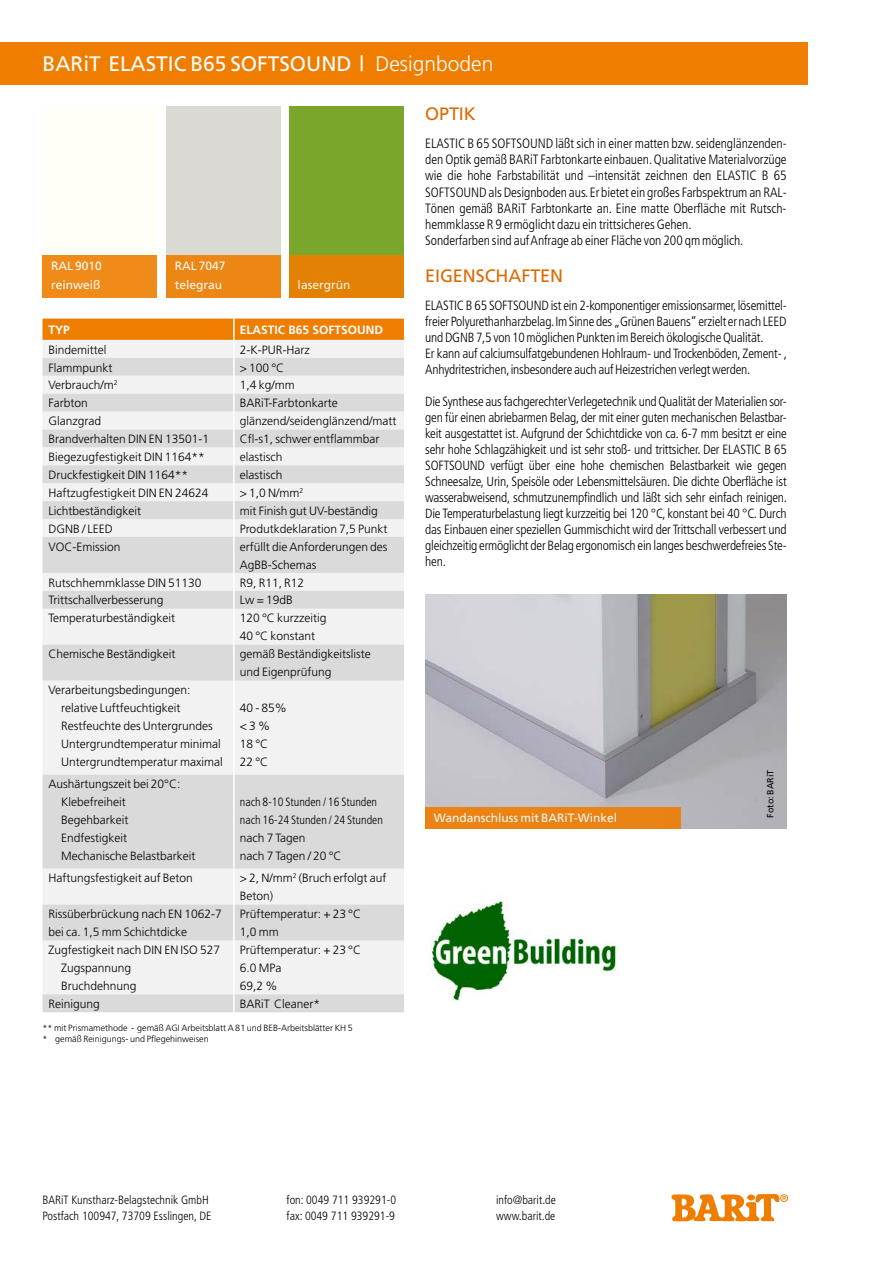
<style>
.page{position:relative;width:893px;height:1263px;background:#fff}
.page>*{position:absolute;margin:0;border:0;box-sizing:border-box;transform-origin:0 0}
.t1{font:21px "Frutiger";color:#fff}
.t2{font:18px "Frutiger";letter-spacing:-.005em;color:#dc6a02}
.t3{font:300 condensed 13.5px/16.2px "Frutiger";letter-spacing:-.005em;color:#000}
.t4{font:300 condensed 13.35px/16px "Frutiger";letter-spacing:-.015em;color:#000}
.t5{font:300 12px/18px "Frutiger";color:#000}
.t6{font:300 condensed 12px/16.5px "Frutiger";color:#000}
.t7{font:12px/19.5px "Frutiger";color:#fff}
.t8{font:700 12px "Frutiger";color:#fff}
.t9{font:300 9px/10.8px "Frutiger";color:#000}
.t10{font:9px "Frutiger";color:#000}
.s1{font-weight:300}
</style>
<div class="page">
<div style="left:43px;top:106px;width:114px;height:191px;background:#fffef7"></div>
<div style="left:166px;top:106px;width:115px;height:192px;background:#dad9d3"></div>
<div style="left:43px;top:255px;width:114px;height:43px;background:#f08a19"></div>
<div style="left:166px;top:255px;width:115px;height:43px;background:#ec8615"></div>
<div style="left:289px;top:106px;width:115px;height:192px;background:#7aa62c"></div>
<div style="left:289px;top:255px;width:115px;height:43px;background:#e38104"></div>
<div style="left:43px;top:319px;width:361px;height:21px;background:#ef7d00"></div>
<div style="left:43px;top:340px;width:361px;height:18px;background:#f2f2f2"></div>
<svg style="left:43px;top:358px;width:361px;height:654px"></svg>
<hr style="left:233px;top:318px;width:2px;height:701px;background:#fff">
<div style="left:0;top:43px;width:808px;height:42px;background:#ef7d00"></div>
<img style="left:425px;top:594px;width:362px;height:234px">
<div style="left:425px;top:807px;width:255px;height:21px;background:#ea8314"></div>
<svg style="left:671px;top:1194px;width:117px;height:27px"></svg>
<img style="left:431px;top:900px;width:186px;height:101px">
<h1 class="t1" style="left:43px;top:52px;width:452px">BARiT Elastic b65 softsound | <span class="s1">Designboden</span></h1>
<p class="t7" style="left:51px;top:256px;width:52px">RAL 9010 reinweiß</p>
<p class="t7" style="left:175px;top:256px;width:52px">RAL 7047 telegrau</p>
<p class="t7" style="left:298px;top:275px;width:54px">lasergrün</p>
<p class="t8" style="left:49px;top:323px;width:23px">TYP</p>
<p class="t8" style="left:240px;top:323px;width:145px">ELASTIC B65 SOFTSOUND</p>
<p class="t5" style="left:49px;top:340px;width:59px">Bindemittel</p>
<p class="t5" style="left:240px;top:340px;width:71px">2-K-PUR-Harz</p>
<p class="t5" style="left:49px;top:358px;width:65px">Flammpunkt</p>
<p class="t5" style="left:240px;top:358px;width:46px">&gt; 100 °C</p>
<p class="t5" style="left:49px;top:376px;width:71px">Verbrauch/m<sup>2</sup></p>
<p class="t5" style="left:240px;top:376px;width:56px">1,4 kg/mm</p>
<p class="t5" style="left:49px;top:394px;width:41px">Farbton</p>
<p class="t5" style="left:240px;top:394px;width:99px">BARiT-Farbtonkarte</p>
<p class="t5" style="left:49px;top:412px;width:54px">Glanzgrad</p>
<p class="t5" style="left:240px;top:412px;width:158px">glänzend/seidenglänzend/matt</p>
<p class="t5" style="left:49px;top:430px;width:162px">Brandverhalten DIN EN 13501-1</p>
<p class="t5" style="left:240px;top:430px;width:141px">Cfl-s1, schwer entflammbar</p>
<p class="t5" style="left:49px;top:448px;width:158px">Biegezugfestigkeit DIN 1164**</p>
<p class="t5" style="left:240px;top:448px;width:44px">elastisch</p>
<p class="t5" style="left:49px;top:466px;width:141px">Druckfestigkeit DIN 1164**</p>
<p class="t5" style="left:240px;top:466px;width:44px">elastisch</p>
<p class="t5" style="left:49px;top:484px;width:161px">Haftzugfestigkeit DIN EN 24624</p>
<p class="t5" style="left:240px;top:484px;width:65px">&gt; 1,0 N/mm<sup>2</sup></p>
<p class="t5" style="left:49px;top:502px;width:94px">Lichtbeständigkeit</p>
<p class="t5" style="left:240px;top:502px;width:139px">mit Finish gut UV-beständig</p>
<p class="t5" style="left:49px;top:519px;width:66px">DGNB / LEED</p>
<p class="t5" style="left:240px;top:519px;width:149px">Produtkdeklaration 7,5 Punkt</p>
<p class="t5" style="left:49px;top:537px;width:73px">VOC-Emission</p>
<p class="t5" style="left:240px;top:537px;width:149px">erfüllt die Anforderungen des<br>AgBB-Schemas</p>
<p class="t5" style="left:49px;top:573px;width:155px">Rutschhemmklasse DIN 51130</p>
<p class="t5" style="left:240px;top:573px;width:66px">R9, R11, R12</p>
<p class="t5" style="left:49px;top:591px;width:116px">Trittschallverbesserung</p>
<p class="t5" style="left:240px;top:591px;width:54px">Lw = 19dB</p>
<p class="t5" style="left:49px;top:609px;width:128px">Temperaturbeständigkeit</p>
<p class="t5" style="left:240px;top:609px;width:88px">120 °C kurzzeitig<br>40 °C konstant</p>
<p class="t5" style="left:49px;top:645px;width:128px">Chemische Beständigkeit</p>
<p class="t5" style="left:240px;top:645px;width:132px">gemäß Beständigkeitsliste und Eigenprüfung</p>
<p class="t5" style="left:61px;top:681px;width:163px;text-indent:-13px">Verarbeitungsbedingungen: relative Luftfeuchtigkeit<br>Restfeuchte des Untergrundes<br>Untergrundtemperatur minimal<br>Untergrundtemperatur maximal</p>
<p class="t5" style="left:240px;top:699px;width:49px">40 - 85% &lt; 3 %<br>18 °C<br>22 °C</p>
<p class="t5" style="left:61px;top:775px;width:136px;text-indent:-13px">Aushärtungszeit bei 20°C:<br>Klebefreiheit<br>Begehbarkeit<br>Endfestigkeit<br>Mechanische Belastbarkeit</p>
<p class="t6" style="left:240px;top:793px;width:145px;line-height:18px">nach 8-10 Stunden / 16 Stunden nach 16-24 Stunden / 24 Stunden</p>
<p class="t5" style="left:240px;top:829px;width:103px">nach 7 Tagen<br>nach 7 Tagen / 20 °C</p>
<p class="t5" style="left:49px;top:869px;width:146px">Haftungsfestigkeit auf Beton</p>
<p class="t5" style="left:240px;top:869px;width:148px">&gt; 2, N/mm<sup>2</sup> (Bruch erfolgt auf<br>Beton)</p>
<p class="t5" style="left:49px;top:905px;width:175px">Rissüberbrückung nach EN 1062-7 bei ca. 1,5 mm Schichtdicke</p>
<p class="t5" style="left:240px;top:905px;width:123px">Prüftemperatur: + 23 °C<br>1,0 mm</p>
<p class="t5" style="left:61px;top:941px;width:160px;text-indent:-13px">Zugfestigkeit nach DIN EN ISO 527<br>Zugspannung<br>Bruchdehnung</p>
<p class="t5" style="left:240px;top:941px;width:123px">Prüftemperatur: + 23 °C<br>6.0 MPa<br>69,2 %</p>
<p class="t5" style="left:49px;top:995px;width:53px">Reinigung</p>
<p class="t5" style="left:240px;top:995px;width:82px">BARiT Cleaner*</p>
<p class="t9" style="left:43px;top:1022px;width:312px">** mit Prismamethode - gemäß AGI Arbeitsblatt A 81 und BEB-Arbeitsblätter KH 5 * gemäß Reinigungs- und Pflegehinweisen</p>
<h2 class="t2" style="left:425px;top:103px;width:52px">Opti k</h2>
<p class="t3" style="left:425px;top:135px;width:363px">ELASTIC B 65 SOFTSOUND läßt sich in einer matten bzw. seidenglänzenden&shy;den Optik gemäß BARiT Farbtonkarte einbauen. Qualitative Materialvorzüge wie die hohe Farbstabilität und –intensität zeichnen den ELASTIC B 65<br>SOFTSOUND als Designboden aus. Er bietet ein großes Farbspektrum an RAL-Tönen gemäß BARiT Farbtonkarte an. Eine matte Oberfläche mit Rutsch&shy;hemmklasse R 9 ermöglicht dazu ein trittsicheres Gehen.<br>Sonderfarben sind auf Anfrage ab einer Fläche von 200 qm möglich.</p>
<h2 class="t2" style="left:425px;top:265px;width:95px">Eigenschafte</h2>
<h2 class="t2" style="left:550px;top:265px;width:14px">n</h2>
<p class="t4" style="left:425px;top:297px;width:363px">ELASTIC B 65 SOFTSOUND ist ein 2-komponentiger emissionsarmer, lösemittel&shy;freier Polyurethanharzbelag. Im Sinne des „Grünen Bauens“ erzielt er nach LEED und DGNB 7,5 von 10 möglichen Punkten im Bereich ökologische Qualität.<br>Er kann auf calciumsulfatgebundenen Hohlraum- und Trockenböden, Zement- , Anhydritestrichen, insbesondere auch auf Heizestrichen verlegt werden.</p>
<p class="t4" style="left:425px;top:393px;width:363px;text-align:justify">Die Synthese aus fachgerechter Verlegetechnik und Qualität der Materialien sor&shy;gen für einen abriebarmen Belag, der mit einer guten mechanischen Belastbar&shy;keit ausgestattet ist. Aufgrund der Schichtdicke von ca. 6-7 mm besitzt er eine sehr hohe Schlagzähigkeit und ist sehr stoß- und trittsicher. Der ELASTIC B 65<br>SOFTSOUND verfügt über eine hohe chemischen Belastbarkeit wie gegen Schneesalze, Urin, Speisöle oder Lebensmittelsäuren. Die dichte Oberfläche ist wasserabweisend, schmutzunempfindlich und läßt sich sehr einfach reinigen.<br>Die Temperaturbelastung liegt kurzzeitig bei 120 °C, konstant bei 40 °C. Durch das Einbauen einer speziellen Gummischicht wird der Trittschall verbessert und gleichzeitig ermöglicht der Belag ergonomisch ein langes beschwerdefreies Ste&shy;hen.</p>
<p class="t7" style="left:434px;top:807px;width:185px">Wandanschluss mit BARiT-Winkel</p>
<p class="t10" style="left:765px;top:818px;width:50px;rotate:-90deg">Foto: BARiT</p>
<p class="t6" style="left:43px;top:1191px;width:170px">BARiT Kunstharz-Belagstechnik GmbH<br>Postfach 100947, 73709 Esslingen, DE</p>
<p class="t6" style="left:287px;top:1191px;width:111px">fon: 0049 711 939291-0 fax: 0049 711 939291-9</p>
<p class="t6" style="left:496px;top:1191px;width:61px">info@barit.de www.barit.de</p>
</div>
